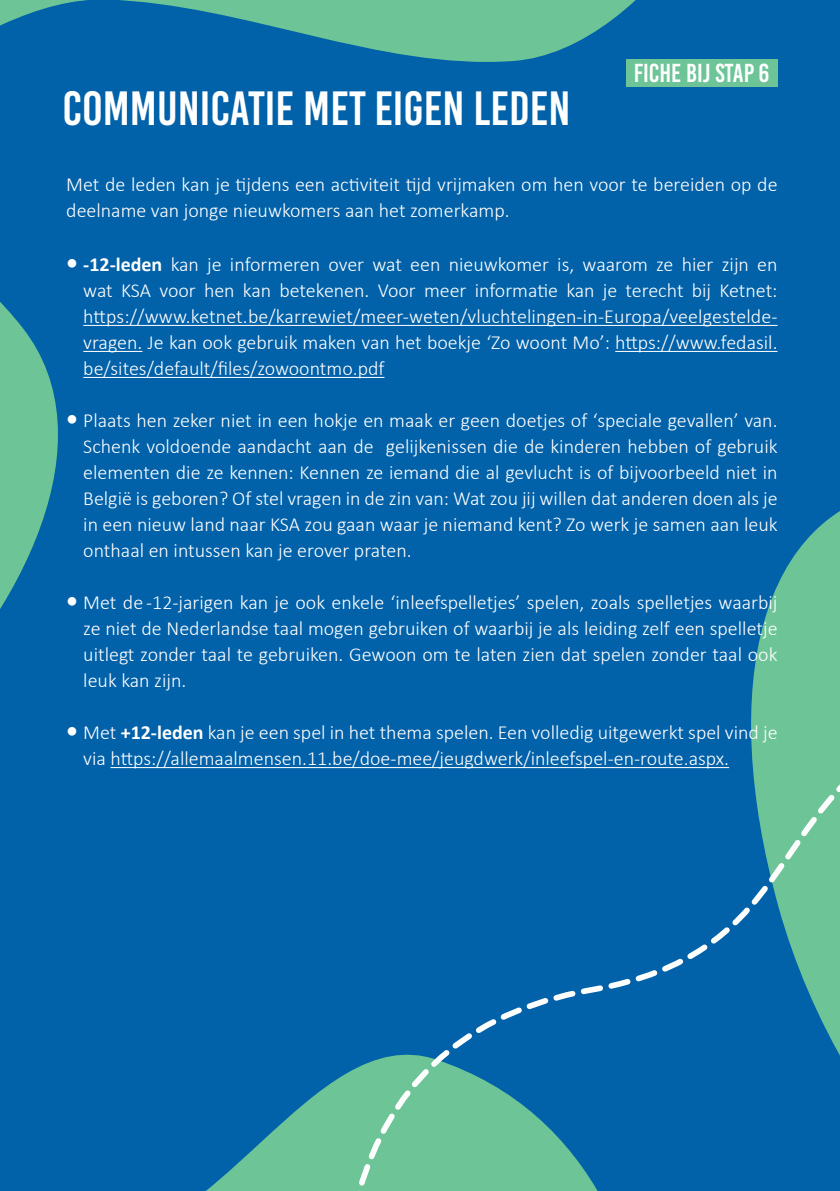
<style>
.page{position:relative;width:840px;height:1191px;background:#fff}
.page>*{position:absolute;margin:0;border:0;box-sizing:border-box;transform-origin:0 0}
.t1{font:48px "Bebas Kai";color:#fff}
.t2{font:26px "Bebas Kai";color:#fff}
.t3{font:300 20px/26px "Calibri";color:#fff;text-align:justify}
.s1{font-weight:700;font-size:24px}
.s2{font-weight:700}
</style>
<div class="page">
<div style="left:0;top:0;width:839px;height:1191px;background:#0161a9"></div>
<svg style="left:0;top:0;width:778px;height:87px"></svg>
<svg style="left:0;top:302px;width:194px;height:467px"></svg>
<svg style="left:751px;top:512px;width:88px;height:215px;fill:#6cc497"></svg>
<hr style="left:83px;top:325px;width:694px;height:1px;background:#fff">
<hr style="left:83px;top:351px;width:59px;height:1px;background:#fff">
<hr style="left:615px;top:351px;width:162px;height:1px;background:#fff">
<hr style="left:83px;top:377px;width:301px;height:1px;background:#fff">
<hr style="left:110px;top:767px;width:618px;height:1px;background:#fff">
<svg style="left:206px;top:992px;width:361px;height:199px"></svg>
<svg style="left:567px;top:727px;width:272px;height:464px"></svg>
<p class="t1" style="left:62px;top:82px;width:509px">COMMUNICATIE MET EIGEN LEDEN</p>
<p class="t2" style="left:633px;top:59px;width:137px">FICHE BIJ STAP 6</p>
<p class="t3" style="left:66px;top:171px;width:712px">Met de leden kan je tijdens een activiteit tijd vrijmaken om hen voor te bereiden op de deelname van jonge nieuwkomers aan het zomerkamp.</p>
<p class="t3" style="left:83px;top:251px;width:695px;text-indent:-17px"><span class="s1">•</span> <span class="s2">-12-leden</span> kan je informeren over wat een nieuwkomer is, waarom ze hier zijn en wat KSA voor hen kan betekenen. Voor meer informatie kan je terecht bij Ketnet: https://www.ketnet.be/karrewiet/meer-weten/vluchtelingen-in-Europa/veelgestelde&shy;vragen. Je kan ook gebruik maken van het boekje ‘Zo woont Mo’: https://www.fedasil. be/sites/default/files/zowoontmo.pdf</p>
<p class="t3" style="left:83px;top:407px;width:695px;text-indent:-17px"><span class="s1">•</span> Plaats hen zeker niet in een hokje en maak er geen doetjes of ‘speciale gevallen’ van.<br>Schenk voldoende aandacht aan de gelijkenissen die de kinderen hebben of gebruik elementen die ze kennen: Kennen ze iemand die al gevlucht is of bijvoorbeeld niet in België is geboren? Of stel vragen in de zin van: Wat zou jij willen dat anderen doen als je in een nieuw land naar KSA zou gaan waar je niemand kent? Zo werk je samen aan leuk onthaal en intussen kan je erover praten.</p>
<p class="t3" style="left:83px;top:589px;width:695px;text-indent:-17px"><span class="s1">•</span> Met de -12-jarigen kan je ook enkele ‘inleefspelletjes’ spelen, zoals spelletjes waarbij ze niet de Nederlandse taal mogen gebruiken of waarbij je als leiding zelf een spelletje uitlegt zonder taal te gebruiken. Gewoon om te laten zien dat spelen zonder taal ook leuk kan zijn.</p>
<p class="t3" style="left:83px;top:719px;width:695px;text-indent:-17px"><span class="s1">•</span> Met <span class="s2">+12-leden</span> kan je een spel in het thema spelen. Een volledig uitgewerkt spel vind je via https://allemaalmensen.11.be/doe-mee/jeugdwerk/inleefspel-en-route.aspx.</p>
</div>
